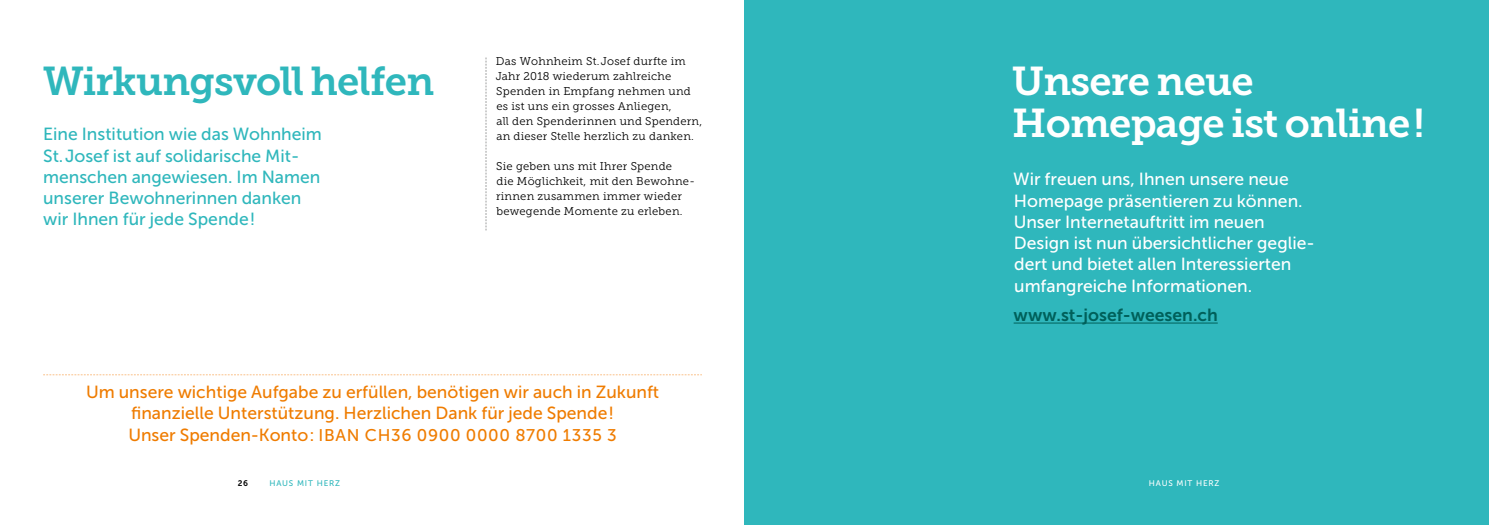
<style>
.page{position:relative;width:1489px;height:525px;background:#fff}
.page>*{position:absolute;margin:0;border:0;box-sizing:border-box;transform-origin:0 0}
.t1{font:40px/41.2px "Museo Slab 700";letter-spacing:-.02em;color:#fff}
.t2{font:40px "Museo Slab 700";letter-spacing:-.02em;color:#2fb7bc}
.t3{font:17.5px/21.2px "Museo Sans 500";color:#fff}
.t4{font:17.5px/21.2px "Museo Sans 500";color:#2fb7bc}
.t5{font:17.5px/21.2px "Museo Sans 500";color:#ef7c00;text-align:center}
.t6{font:17.5px "Museo Sans 700";color:#00605a}
.t7{font:16.88px "Museo Sans 500";letter-spacing:.04em;color:#ef7c00}
.t8{font:11.25px/15px "Museo Slab 300";letter-spacing:.02em;color:#000}
.t9{font:8.12px "Museo Sans 500";letter-spacing:.1em;color:#2fb7bc}
.t10{font:8.12px "Museo Sans 500";letter-spacing:.1em;color:#fff}
.t11{font:8.12px "Museo Sans 700";color:#000}
.s1{font-size:17.5px}
</style>
<div class="page">
<div style="left:744px;top:0;width:744px;height:524px;background:#2fb7bc"></div>
<svg style="left:485px;top:57px;width:1px;height:173px"></svg>
<svg style="left:43px;top:374px;width:659px;height:1px"></svg>
<hr style="left:1013px;top:322px;width:204px;height:1px;background:#00605a">
<h1 class="t2" style="left:43px;top:59px;width:392px">Wirkungsvoll helfen</h1>
<h2 class="t4" style="left:43px;top:124px;width:280px">Eine Institution wie das Wohnheim<br>St.Josef ist auf solidarische Mit&shy;menschen angewiesen. Im Namen unserer Bewohnerinnen danken wir Ihnen für jede Spende!</h2>
<p class="t8" style="left:495px;top:54px;width:208px">Das Wohnheim St.Josef durfte im<br>Jahr 2018 wiederum zahlreiche<br>Spenden in Empfang nehmen und es ist uns ein grosses Anliegen,<br>all den Spenderinnen und Spendern, an dieser Stelle herzlich zu danken.</p>
<p class="t8" style="left:496px;top:159px;width:200px">Sie geben uns mit Ihrer Spende<br>die Möglichkeit, mit den Bewohne&shy;rinnen zusammen immer wieder bewegende Momente zu erleben.</p>
<h2 class="t5" style="left:86px;top:381px;width:574px">Um unsere wichtige Aufgabe zu erfüllen, benötigen wir auch in Zukunft finanzielle Unterstützung. Herzlichen Dank für jede Spende!</h2>
<h3 class="t7" style="left:128px;top:425px;width:490px"><span class="s1">Unser Spenden-Konto:</span> IBAN CH36 0900 0000 8700 1335 3</h3>
<h1 class="t1" style="left:1011px;top:61px;width:414px">Unsere neue<br>Homepage ist online!</h1>
<h2 class="t3" style="left:1013px;top:169px;width:303px">Wir freuen uns, Ihnen unsere neue Homepage präsentieren zu können.<br>Unser Internetauftritt im neuen Design ist nun übersichtlicher geglie&shy;dert und bietet allen Interessierten umfangreiche Informationen.</h2>
<h2 class="t6" style="left:1013px;top:304px;width:206px">www.st-josef-weesen.ch</h2>
<p class="t11" style="left:238px;top:478px;width:12px">26</p>
<p class="t9" style="left:269px;top:478px;width:72px">HAUS MIT HERZ</p>
<p class="t10" style="left:1148px;top:478px;width:72px">HAUS MIT HERZ</p>
</div>
